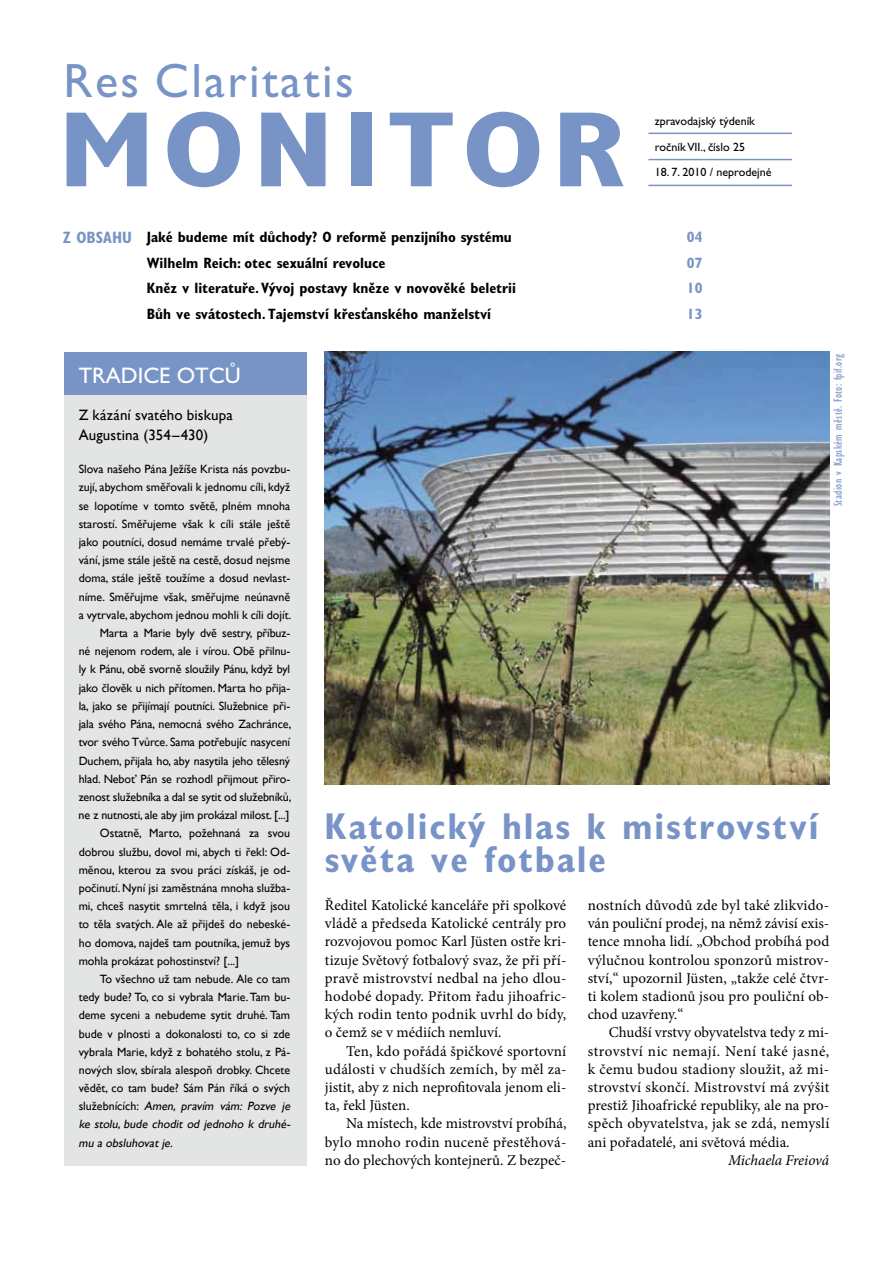
<style>
.page{position:relative;width:893px;height:1263px;background:#fff}
.page>*{position:absolute;margin:0;border:0;box-sizing:border-box;transform-origin:0 0}
.t1{font:700 condensed 107.7px "Gill Sans Std";letter-spacing:.05em;color:#7894c7;scale:1.25 1}
.t2{font:48.3px "Gill Sans Std";letter-spacing:.05em;color:#7894c7}
.t3{font:700 condensed 37.5px/33px "Gill Sans Std";letter-spacing:.05em;color:#7894c7}
.t4{font:22.5px "Gill Sans Std";color:#fff}
.t5{font:15px/18.1px "Minion Pro";letter-spacing:.005em;color:#000;text-align:justify}
.t6{font:700 condensed 15px "Gill Sans Std";color:#000}
.t7{font:15px/19.5px "Gill Sans";letter-spacing:.01em;color:#000}
.t8{font:italic 15px "Minion Pro";letter-spacing:-.005em;color:#000}
.t9{font:700 condensed 15px "Gill Sans Std";color:#7894c7}
.t10{font:12px "Gill Sans";color:#000}
.t11{font:italic 12px "Gill Sans";color:#000}
.t12{font:12px/25.5px "Gill Sans Std";color:#000}
.t13{font:condensed 12px "Gill Sans Std";letter-spacing:.03em;color:#7894c7}
.s1{font-size:16.5px;color:#7894c7}
.s2{font-style:normal}
</style>
<div class="page">
<div style="left:64px;top:352px;width:242px;height:813px;background:#e3e4e4"></div>
<div style="left:64px;top:352px;width:242px;height:42px;background:#7894c7"></div>
<hr style="left:648px;top:133px;width:144px;height:1px;background:#7894c7">
<hr style="left:648px;top:159px;width:144px;height:1px;background:#7894c7">
<hr style="left:648px;top:185px;width:144px;height:1px;background:#7894c7">
<img style="left:325px;top:352px;width:504px;height:433px">
<h2 class="t2" style="left:63px;top:53px;width:292px">Res Claritatis</h2>
<h1 class="t1" style="left:57px;top:86px;width:456px">MONITOR</h1>
<p class="t12" style="left:655px;top:108px;width:102px">zpravodajský týdeník ročník VII., číslo 25</p>
<p class="t12" style="left:655px;top:159px;width:118px">18. 7. 2010 / neprodejné</p>
<p class="t6" style="left:63px;top:228px;width:451px"><span class="s1">Z OBSAHU</span> Jaké budeme mít důchody? O reformě penzijního systému</p>
<p class="t9" style="left:687px;top:228px;width:17px">04</p>
<p class="t6" style="left:147px;top:254px;width:240px">Wilhelm Reich: otec sexuální revoluce</p>
<p class="t9" style="left:687px;top:254px;width:17px">07</p>
<p class="t6" style="left:147px;top:279px;width:371px">Kněz v literatuře. Vývoj postavy kněze v novověké beletrii</p>
<p class="t9" style="left:687px;top:279px;width:17px">10</p>
<p class="t6" style="left:147px;top:305px;width:346px">Bůh ve svátostech. Tajemství křesťanského manželství</p>
<p class="t9" style="left:687px;top:305px;width:17px">13</p>
<h3 class="t4" style="left:79px;top:362px;width:164px">TRADICE OTCŮ</h3>
<p class="t7" style="left:79px;top:406px;width:156px">Z kázání svatého biskupa<br>Augustina (354–430)</p>
<p class="t10" style="left:79px;top:462px;width:213px">Slova našeho Pána Ježíše Krista nás povzbu-</p>
<p class="t10" style="left:79px;top:480px;width:213px">zují, abychom směřovali k jednomu cíli, když</p>
<p class="t10" style="left:79px;top:499px;width:213px">se lopotíme v tomto světě, plném mnoha</p>
<p class="t10" style="left:79px;top:517px;width:213px">starostí. Směřujeme však k cíli stále ještě</p>
<p class="t10" style="left:79px;top:535px;width:213px">jako poutníci, dosud nemáme trvalé přebý-</p>
<p class="t10" style="left:79px;top:553px;width:213px">vání, jsme stále ještě na cestě, dosud nejsme</p>
<p class="t10" style="left:79px;top:571px;width:213px">doma, stále ještě toužíme a dosud nevlast-</p>
<p class="t10" style="left:79px;top:590px;width:213px">níme. Směřujme však, směřujme neúnavně</p>
<p class="t10" style="left:79px;top:608px;width:214px">a vytrvale, abychom jednou mohli k cíli dojít.</p>
<p class="t10" style="left:100px;top:626px;width:192px">Marta a Marie byly dvě sestry, příbuz-</p>
<p class="t10" style="left:79px;top:644px;width:213px">né nejenom rodem, ale i vírou. Obě přilnu-</p>
<p class="t10" style="left:79px;top:662px;width:213px">ly k Pánu, obě svorně sloužily Pánu, když byl</p>
<p class="t10" style="left:79px;top:681px;width:213px">jako člověk u nich přítomen. Marta ho přija-</p>
<p class="t10" style="left:79px;top:699px;width:213px">la, jako se přijímají poutníci. Služebnice při-</p>
<p class="t10" style="left:79px;top:717px;width:214px">jala svého Pána, nemocná svého Zachránce,</p>
<p class="t10" style="left:79px;top:735px;width:213px">tvor svého Tvůrce. Sama potřebujíc nasycení</p>
<p class="t10" style="left:79px;top:753px;width:213px">Duchem, přijala ho, aby nasytila jeho tělesný</p>
<p class="t10" style="left:79px;top:772px;width:213px">hlad. Neboť Pán se rozhodl přijmout přiro-</p>
<p class="t10" style="left:79px;top:790px;width:214px">zenost služebníka a dal se sytit od služebníků,</p>
<p class="t10" style="left:79px;top:808px;width:212px">ne z nutnosti, ale aby jim prokázal milost. [...]</p>
<p class="t10" style="left:100px;top:826px;width:192px">Ostatně, Marto, požehnaná za svou</p>
<p class="t10" style="left:79px;top:844px;width:213px">dobrou službu, dovol mi, abych ti řekl: Od-</p>
<p class="t10" style="left:79px;top:863px;width:213px">měnou, kterou za svou práci získáš, je od-</p>
<p class="t10" style="left:79px;top:881px;width:213px">počinutí. Nyní jsi zaměstnána mnoha služba-</p>
<p class="t10" style="left:79px;top:899px;width:213px">mi, chceš nasytit smrtelná těla, i když jsou</p>
<p class="t10" style="left:79px;top:917px;width:213px">to těla svatých. Ale až přijdeš do nebeské-</p>
<p class="t10" style="left:79px;top:935px;width:213px">ho domova, najdeš tam poutníka, jemuž bys</p>
<p class="t10" style="left:79px;top:954px;width:162px">mohla prokázat pohostinství? [...]</p>
<p class="t10" style="left:100px;top:972px;width:192px">To všechno už tam nebude. Ale co tam</p>
<p class="t10" style="left:79px;top:990px;width:213px">tedy bude? To, co si vybrala Marie. Tam bu-</p>
<p class="t10" style="left:79px;top:1008px;width:213px">deme syceni a nebudeme sytit druhé. Tam</p>
<p class="t10" style="left:79px;top:1026px;width:213px">bude v plnosti a dokonalosti to, co si zde</p>
<p class="t10" style="left:79px;top:1045px;width:213px">vybrala Marie, když z bohatého stolu, z Pá-</p>
<p class="t10" style="left:79px;top:1063px;width:213px">nových slov, sbírala alespoň drobky. Chcete</p>
<p class="t10" style="left:79px;top:1081px;width:213px">vědět, co tam bude? Sám Pán říká o svých</p>
<p class="t11" style="left:79px;top:1099px;width:216px"><span class="s2">s l u ž e b n íc íc h :</span> Amen, pravím vám: Pozve je</p>
<p class="t11" style="left:79px;top:1117px;width:216px">ke stolu,bude chodit od jednoho k druhé-</p>
<p class="t11" style="left:79px;top:1135px;width:98px">mu a obsluhovat je.</p>
<p class="t13" style="left:831px;top:506px;width:154px;rotate:-90deg">Stadion v Kapském městě. Foto: fpif.org</p>
<h3 class="t3" style="left:325px;top:809px;width:495px">Katolický hlas k mistrovství světa ve fotbale</h3>
<p class="t5" style="left:325px;top:896px;width:243px">Ředitel Katolické kanceláře při spolkové vládě a předseda Katolické centrály pro rozvojovou pomoc Karl Jüsten ostře kri&shy;tizuje Světový fotbalový svaz, že při pří&shy;pravě mistrovství nedbal na jeho dlou&shy;hodobé dopady. Přitom řadu jihoafric&shy;kých rodin tento podnik uvrhl do bídy, o čemž se v médiích nemluví.</p>
<p class="t5" style="left:325px;top:1042px;width:243px;text-indent:21px">Ten, kdo pořádá špičkové sportovní události v chudších zemích, by měl za&shy;jistit, aby z nich neprofitovala jenom eli&shy;ta, řekl Jüsten.</p>
<p class="t5" style="left:325px;top:1114px;width:243px;text-indent:21px">Na místech, kde mistrovství probíhá, bylo mnoho rodin nuceně přestěhová&shy;no do plechových kontejnerů. Z bezpeč-</p>
<p class="t5" style="left:588px;top:896px;width:243px">nostních důvodů zde byl také zlikvido&shy;ván pouliční prodej, na němž závisí exis&shy;tence mnoha lidí. „Obchod probíhá pod výlučnou kontrolou sponzorů mistrov&shy;ství,“ upozornil Jüsten, „takže celé čtvr&shy;ti kolem stadionů jsou pro pouliční ob&shy;chod uzavřeny.“</p>
<p class="t5" style="left:588px;top:1023px;width:243px;text-indent:21px">Chudší vrstvy obyvatelstva tedy z mi&shy;strovství nic nemají. Není také jasné, k čemu budou stadiony sloužit, až mi&shy;strovství skončí. Mistrovství má zvýšit prestiž Jihoafrické republiky, ale na pro&shy;spěch obyvatelstva, jak se zdá, nemyslí ani pořadatelé, ani světová média.</p>
<p class="t8" style="left:728px;top:1150px;width:102px">Michaela Freiová</p>
</div>
